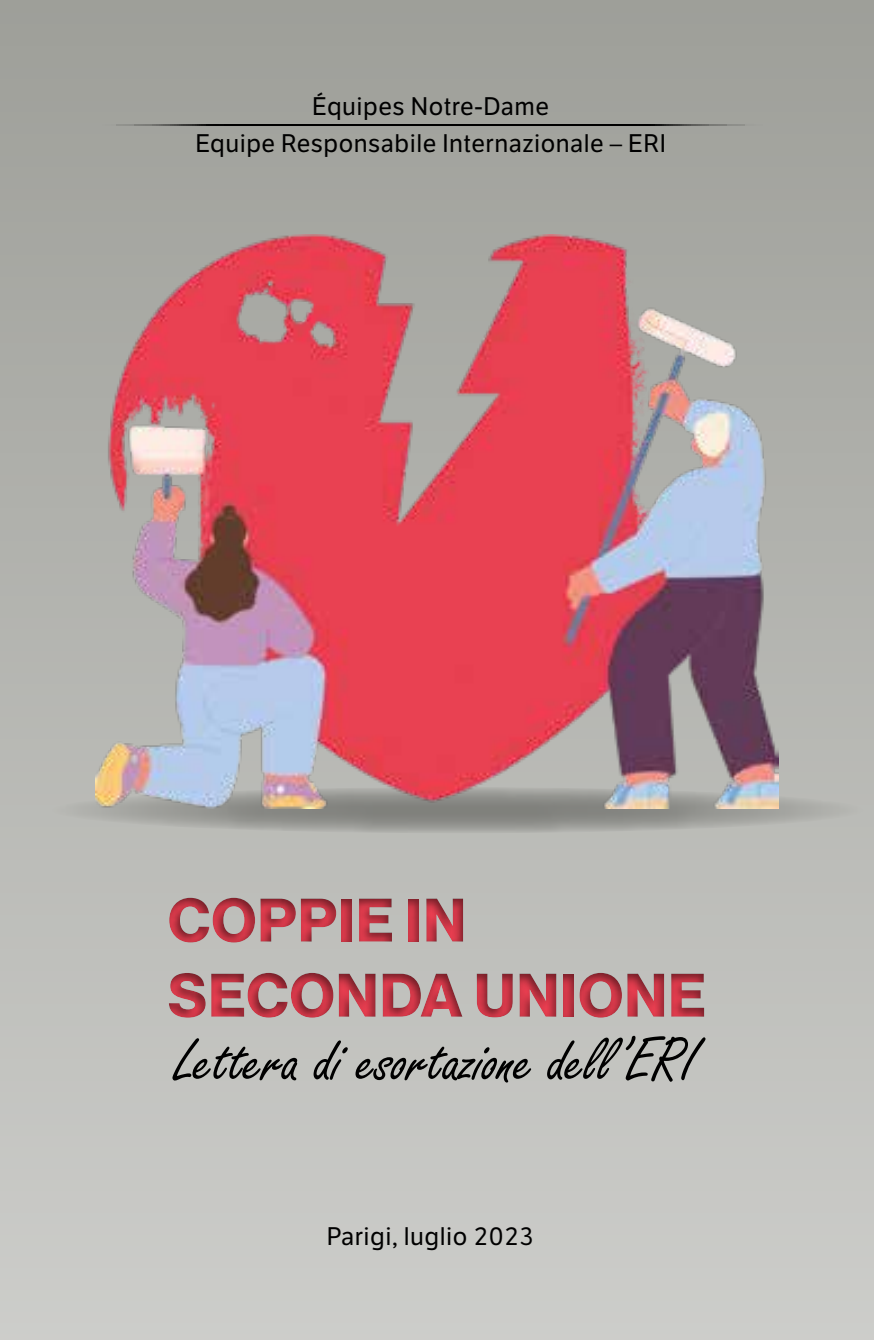
<style>
.page{position:relative;width:874px;height:1340px;background:#fff}
.page>*{position:absolute;margin:0;border:0;box-sizing:border-box;transform-origin:0 0}
.t1{font:66.6px "Freestyle Script";letter-spacing:-.005em;color:#000}
.t2{font:60.07px/75.1px "N Haas Grotesk DS Pro 75 Bd";letter-spacing:.02em;color:#e83e50}
.t3{font:24.75px/36.4px "LFT Etica";letter-spacing:.02em;color:#000;text-align:center}
</style>
<div class="page">
<div style="left:0;top:0;width:874px;height:1339px;background:linear-gradient(to bottom,#9e9f99,#ccccc9)"></div>
<img style="left:96px;top:234px;width:682px;height:574px">
<hr style="left:83px;top:124px;width:695px;height:2px;background:#000">
<div style="left:156px;top:883px;width:625px;height:152px;background:#000;opacity:.5"></div>
<p class="t3" style="left:195px;top:89px;width:472px">Équipes Notre-Dame<br>Equipe Responsabile Internazionale – ERI</p>
<h2 class="t2" style="left:168px;top:883px;width:539px">COPPIE IN<br>SECONDA UNIONE</h2>
<h1 class="t1" style="left:175px;top:1024px;width:523px">Lettera di esortazione dell’ERI</h1>
<p class="t3" style="left:327px;top:1218px;width:209px">Parigi, luglio 2023</p>
</div>
